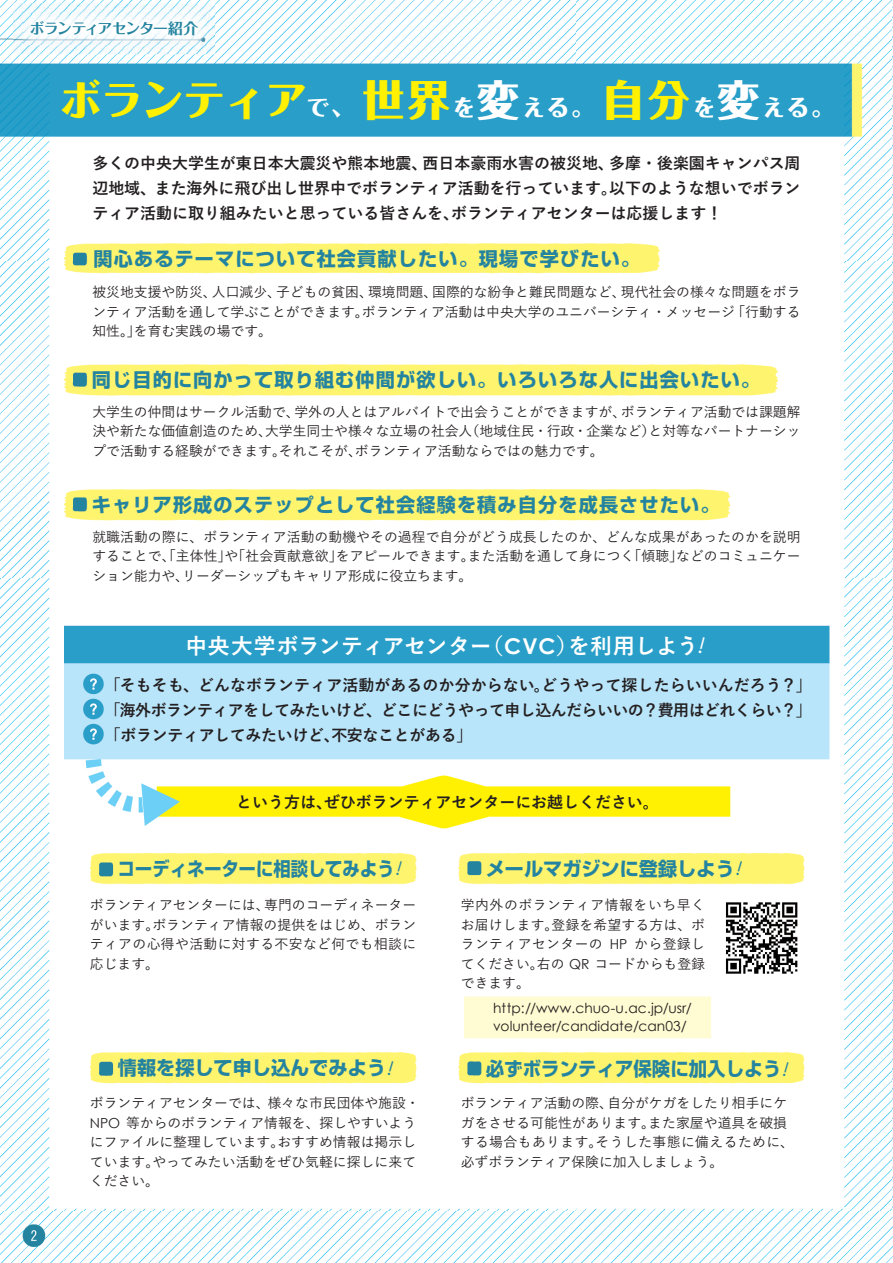
<style>
.page{position:relative;width:893px;height:1263px;background:#fff}
.page>*{position:absolute;margin:0;border:0;box-sizing:border-box;transform-origin:0 0}
.t1{font:800 22.5px "Folk Pro";color:#fff}
.t2{font:700 21.75px "Yu Go";color:#fff}
.t3{font:700 19.2px "Shin Go";letter-spacing:.06em;color:#2484a0}
.t4{font:700 19.2px "Shin Go";color:#2484a0}
.t5{font:700 19.2px "Shin Go";color:#2484a0;scale:.9 1}
.t6{font:700 19.2px "Shin Go";color:#2484a0;scale:.96 1}
.t7{font:700 15.9px/25.2px "Yu Go";color:#231f20;text-align:justify}
.t8{font:700 14.85px "Folk Pro";letter-spacing:-.07em;color:#2484a0}
.t9{font:500 13.8px/19.5px "Yu Go";color:#231f20;text-align:justify}
.t10{font:13.8px/17.9px "Century Gothic";color:#231f20}
.s1{font-size:41.85px;color:#fff101}
.s2{font-size:41.85px}
.s3{font-family:"Century Gothic"}
.s4{font-family:"Century Gothic";font-weight:400}
</style>
<div class="page">
<img style="left:0;top:0;width:893px;height:1263px">
<img style="left:13px;top:4px;width:202px;height:50px">
<img style="left:23px;top:15px;width:182px;height:29px">
<svg style="left:698px;top:637px;width:7px;height:16px"></svg>
<svg style="left:736px;top:861px;width:7px;height:15px"></svg>
<svg style="left:396px;top:861px;width:6px;height:15px"></svg>
<svg style="left:388px;top:1061px;width:6px;height:14px"></svg>
<svg style="left:783px;top:1062px;width:6px;height:14px"></svg>
<p class="t8" style="left:30px;top:16px;width:170px">ボランティアセンター紹介</p>
<h1 class="t1" style="left:60px;top:88px;width:823px"><span class="s1">ボランティア</span>で、 <span class="s1">世界</span>を<span class="s2">変</span>える。 <span class="s1">自分</span>を<span class="s2">変</span>える。　　</h1>
<p class="t7" style="left:92px;top:151px;width:710px">多くの中央大学生が東日本大震災や熊本地震、西日本豪雨水害の被災地、多摩・後楽園キャンパス周辺地域、また海外に飛び出し世界中でボランティア活動を行っています。以下のような想いでボランティア活動に取り組みたいと思っている皆さんを、ボランティアセンターは応援します！</p>
<h3 class="t3" style="left:94px;top:246px;width:548px">関心あるテーマについて社会貢献したい。現場で学びたい。</h3>
<p class="t9" style="left:92px;top:281px;width:710px">被災地支援や防災、人口減少、子どもの貧困、環境問題、国際的な紛争と難民問題など、現代社会の様々な問題をボランティア活動を通して学ぶことができます。ボランティア活動は中央大学のユニバーシティ・メッセージ「行動する知性。」を育む実践の場です。</p>
<h3 class="t3" style="left:92px;top:367px;width:670px">同じ目的に向かって取り組む仲間が欲しい。いろいろな人に出会いたい。</h3>
<p class="t9" style="left:92px;top:400px;width:710px">大学生の仲間はサークル活動で、学外の人とはアルバイトで出会うことができますが、ボランティア活動では課題解決や新たな価値創造のため、大学生同士や様々な立場の社会人（地域住民・行政・企業など）と対等なパートナーシップで活動する経験ができます。それこそが、ボランティア活動ならではの魅力です。</p>
<h3 class="t3" style="left:92px;top:492px;width:629px">キャリア形成のステップとして社会経験を積み自分を成長させたい。</h3>
<p class="t9" style="left:92px;top:525px;width:710px">就職活動の際に、ボランティア活動の動機やその過程で自分がどう成長したのか、どんな成果があったのかを説明することで、「主体性」や「社会貢献意欲」をアピールできます。また活動を通して身につく「傾聴」などのコミュニケーション能力や、リーダーシップもキャリア形成に役立ちます。</p>
<h2 class="t2" style="left:185px;top:633px;width:515px">中央大学ボランティアセンター（<span class="s3">CVC</span>）を利用しよう</h2>
<p class="t7" style="left:105px;top:673px;width:708px">「そもそも、どんなボランティア活動があるのか分からない。どうやって探したらいいんだろう？」「海外ボランティアをしてみたいけど、どこにどうやって申し込んだらいいの？費用はどれくらい？」「ボランティアしてみたいけど、不安なことがある」</p>
<p class="t7" style="left:236px;top:790px;width:424px">という方は、ぜひボランティアセンターにお越しください。</p>
<h3 class="t5" style="left:118px;top:855px;width:309px">コーディネーターに相談してみよう</h3>
<p class="t9" style="left:90px;top:893px;width:328px">ボランティアセンターには、専門のコーディネーターがいます。ボランティア情報の提供をはじめ、ボランティアの心得や活動に対する不安など何でも相談に応じます。</p>
<h3 class="t4" style="left:486px;top:855px;width:250px">メールマガジンに登録しよう</h3>
<p class="t9" style="left:461px;top:893px;width:246px">学内外のボランティア情報をいち早くお届けします。登録を希望する方は、ボランティアセンターの <span class="s4">HP</span> から登録してください。右の <span class="s4">QR</span> コードからも登録できます。</p>
<p class="t10" style="left:493px;top:999px;width:200px">http://www.chuo-u.ac.jp/usr/ volunteer/candidate/can03/</p>
<h3 class="t4" style="left:118px;top:1055px;width:269px">情報を探して申し込んでみよう</h3>
<h3 class="t6" style="left:486px;top:1056px;width:309px">必ずボランティア保険に加入しよう</h3>
<p class="t9" style="left:90px;top:1091px;width:331px;text-align:left">ボランティアセンターでは、様々な市民団体や施設・<br><span class="s4">NPO</span> 等からのボランティア情報を、探しやすいようにファイルに整理しています。おすすめ情報は掲示しています。やってみたい活動をぜひ気軽に探しに来てください。</p>
<p class="t9" style="left:461px;top:1091px;width:335px;text-align:left">ボランティア活動の際、自分がケガをしたり相手にケガをさせる可能性があります。また家屋や道具を破損する場合もあります。そうした事態に備えるために、必ずボランティア保険に加入しましょう。</p>
</div>
